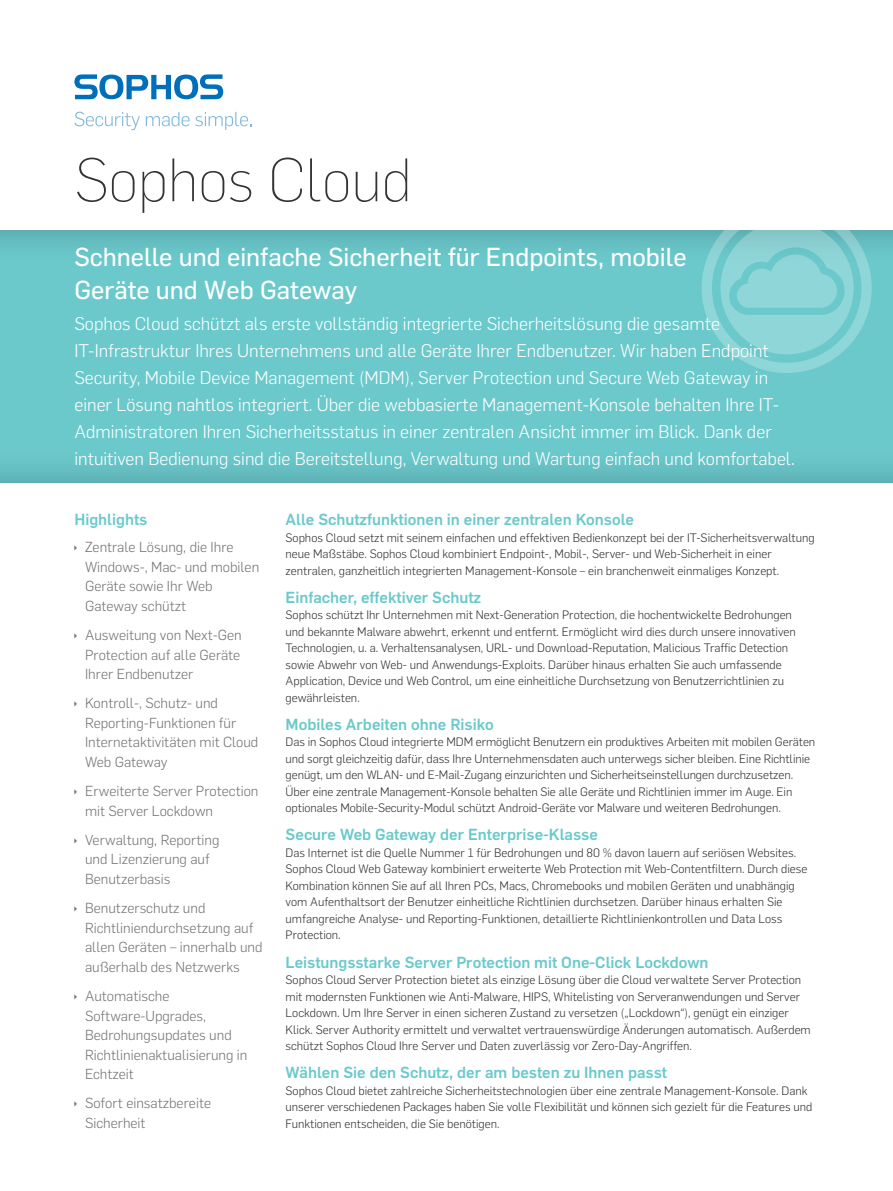
<style>
.page{position:relative;width:893px;height:1191px;background:#fff}
.page>*{position:absolute;margin:0;border:0;box-sizing:border-box;transform-origin:0 0}
.Title_2{font:200 60px "Flama";color:#323332}
.Intro_subheading{font:25.5px/33px "Flama Basic";color:#fff}
.Intro_copy{font:300 18px/27px "Flama";color:#fff}
.Body_Copy{font:500 15.75px "Flama";color:#6bc9cc}
.t1{font:300 14.25px/19.5px "Flama";color:#737473}
.Body_Copy-2{font:300 12px/16.5px "Flama";color:#323332}
</style>
<div class="page">
<div style="left:0;top:229px;width:893px;height:255px;background:#231f20;opacity:.3"></div>
<svg style="left:702px;top:229px;width:170px;height:144px;background:#81cfd1"></svg>
<svg style="left:74px;top:112px;width:66px;height:18px"></svg>
<svg style="left:146px;top:112px;width:105px;height:18px"></svg>
<svg style="left:74px;top:74px;width:149px;height:25px"></svg>
<p class="Title_2" style="left:74px;top:140px;width:339px">Sophos Cloud</p>
<p class="Intro_subheading" style="left:74px;top:239px;width:614px">Schnelle und einfache Sicherheit für Endpoints, mobile<br>Geräte und Web Gateway</p>
<p class="Intro_copy" style="left:74px;top:309px;width:722px">Sophos Cloud schützt als erste vollständig integrierte Sicherheitslösung die gesamte IT-Infrastruktur Ihres Unternehmens und alle Geräte Ihrer Endbenutzer. Wir haben Endpoint Security, Mobile Device Management (MDM), Server Protection und Secure Web Gateway in einer Lösung nahtlos integriert. Über die webbasierte Management-Konsole behalten Ihre IT-Administratoren Ihren Sicherheitsstatus in einer zentralen Ansicht immer im Blick. Dank der intuitiven Bedienung sind die Bereitstellung, Verwaltung und Wartung einfach und komfortabel.</p>
<p class="Body_Copy" style="left:74px;top:508px;width:75px">Highlights</p>
<p class="t1" style="left:85px;top:537px;width:176px">Zentrale Lösung, die Ihre<br>Windows-, Mac- und mobilen<br>Geräte sowie Ihr Web<br>Gateway schützt</p>
<p class="t1" style="left:85px;top:624px;width:158px;text-align:justify">Ausweitung von Next-Gen Protection auf alle Geräte Ihrer Endbenutzer</p>
<p class="t1" style="left:85px;top:693px;width:175px">Kontroll-, Schutz- und<br>Reporting-Funktionen für<br>Internetaktivitäten mit Cloud<br>Web Gateway</p>
<p class="t1" style="left:85px;top:780px;width:175px">Erweiterte Server Protection mit Server Lockdown</p>
<p class="t1" style="left:85px;top:829px;width:136px">Verwaltung, Reporting und Lizenzierung auf<br>Benutzerbasis</p>
<p class="t1" style="left:85px;top:897px;width:179px">Benutzerschutz und<br>Richtliniendurchsetzung auf allen Geräten – innerhalb und außerhalb des Netzwerks</p>
<p class="t1" style="left:85px;top:985px;width:164px">Automatische<br>Software-Upgrades,<br>Bedrohungsupdates und<br>Richtlinienaktualisierung in<br>Echtzeit</p>
<p class="t1" style="left:85px;top:1092px;width:128px">Sofort einsatzbereite<br>Sicherheit</p>
<p class="Body_Copy" style="left:286px;top:508px;width:350px">Alle Schutzfunktionen in einer zentralen Konsole</p>
<p class="Body_Copy-2" style="left:286px;top:528px;width:531px">Sophos Cloud setzt mit seinem einfachen und effektiven Bedienkonzept bei der IT-Sicherheitsverwaltung neue Maßstäbe. Sophos Cloud kombiniert Endpoint-, Mobil-, Server- und Web-Sicherheit in einer zentralen, ganzheitlich integrierten Management-Konsole – ein branchenweit einmaliges Konzept.</p>
<p class="Body_Copy" style="left:286px;top:586px;width:197px">Einfacher, effektiver Schutz</p>
<p class="Body_Copy-2" style="left:286px;top:606px;width:512px">Sophos schützt Ihr Unternehmen mit Next-Generation Protection, die hochentwickelte Bedrohungen und bekannte Malware abwehrt, erkennt und entfernt. Ermöglicht wird dies durch unsere innovativen Technologien, u. a. Verhaltensanalysen, URL- und Download-Reputation, Malicious Traffic Detection sowie Abwehr von Web- und Anwendungs-Exploits. Darüber hinaus erhalten Sie auch umfassende Application, Device und Web Control, um eine einheitliche Durchsetzung von Benutzerrichtlinien zu gewährleisten.</p>
<p class="Body_Copy" style="left:286px;top:713px;width:210px">Mobiles Arbeiten ohne Risiko</p>
<p class="Body_Copy-2" style="left:286px;top:733px;width:531px">Das in Sophos Cloud integrierte MDM ermöglicht Benutzern ein produktives Arbeiten mit mobilen Geräten und sorgt gleichzeitig dafür, dass Ihre Unternehmensdaten auch unterwegs sicher bleiben. Eine Richtlinie genügt, um den WLAN- und E-Mail-Zugang einzurichten und Sicherheitseinstellungen durchzusetzen.<br>Über eine zentrale Management-Konsole behalten Sie alle Geräte und Richtlinien immer im Auge. Ein optionales Mobile-Security-Modul schützt Android-Geräte vor Malware und weiteren Bedrohungen.</p>
<p class="Body_Copy" style="left:286px;top:823px;width:314px">Secure Web Gateway der Enterprise-Klasse</p>
<p class="Body_Copy-2" style="left:286px;top:843px;width:523px">Das Internet ist die Quelle Nummer 1 für Bedrohungen und 80 % davon lauern auf seriösen Websites.<br>Sophos Cloud Web Gateway kombiniert erweiterte Web Protection mit Web-Contentfiltern. Durch diese Kombination können Sie auf all Ihren PCs, Macs, Chromebooks und mobilen Geräten und unabhängig vom Aufenthaltsort der Benutzer einheitliche Richtlinien durchsetzen. Darüber hinaus erhalten Sie umfangreiche Analyse- und Reporting-Funktionen, detaillierte Richtlinienkontrollen und Data Loss Protection.</p>
<p class="Body_Copy" style="left:286px;top:950px;width:424px">Leistungsstarke Server Protection mit One-Click Lockdown</p>
<p class="Body_Copy-2" style="left:286px;top:970px;width:527px">Sophos Cloud Server Protection bietet als einzige Lösung über die Cloud verwaltete Server Protection mit modernsten Funktionen wie Anti-Malware, HIPS, Whitelisting von Serveranwendungen und Server Lockdown. Um Ihre Server in einen sicheren Zustand zu versetzen („Lockdown“), genügt ein einziger Klick. Server Authority ermittelt und verwaltet vertrauenswürdige Änderungen automatisch. Außerdem schützt Sophos Cloud Ihre Server und Daten zuverlässig vor Zero-Day-Angriffen.</p>
<p class="Body_Copy" style="left:286px;top:1061px;width:383px">Wählen Sie den Schutz, der am besten zu Ihnen passt</p>
<p class="Body_Copy-2" style="left:286px;top:1081px;width:528px">Sophos Cloud bietet zahlreiche Sicherheitstechnologien über eine zentrale Management-Konsole. Dank unserer verschiedenen Packages haben Sie volle Flexibilität und können sich gezielt für die Features und<br>Funktionen entscheiden, die Sie benötigen.</p>
</div>
